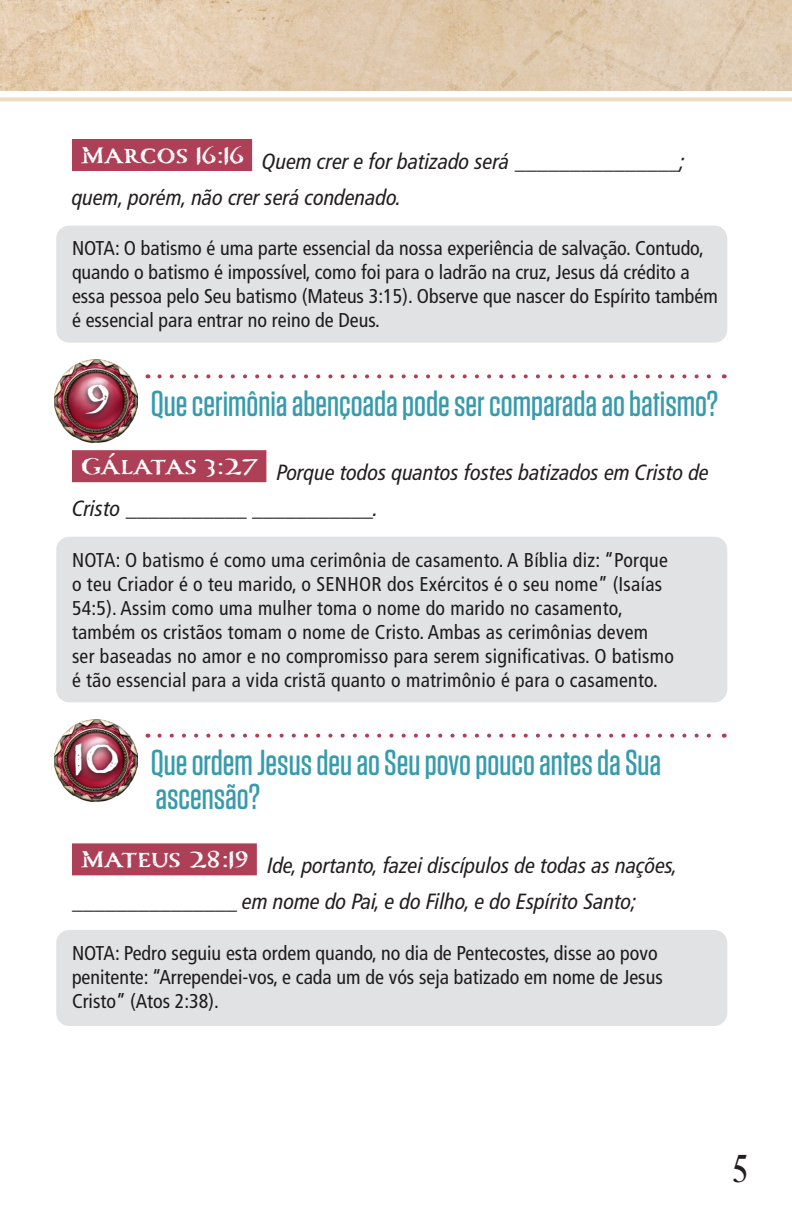
<style>
.page{position:relative;width:792px;height:1224px;background:#fff}
.page>*{position:absolute;margin:0;border:0;box-sizing:border-box;transform-origin:0 0}
.Compass_Numbers{font:700 50px "Carta Marina";color:#fff}
.t1{font:40px "Desire Pro";color:#231f20}
.Questions_1{font:500 36px/34px "Tungsten";color:#369bac}
.Scripture_with_blanks{font:italic condensed 22px/36px "Frutiger LT Pro";color:#231f20}
.NOTE{font:condensed 20px/24px "Frutiger LT Pro";color:#231f20}
</style>
<div class="page">
<img style="left:0;top:0;width:792px;height:91px">
<svg style="left:0;top:97px;width:792px;height:4px;background:#f0dfc7"></svg>
<div style="left:72px;top:139px;width:180px;height:32px;background:#ad4057"></div>
<div style="left:72px;top:450px;width:194px;height:32px;background:#ad4057"></div>
<div style="left:72px;top:843px;width:185px;height:32px;background:#ad4057"></div>
<img style="left:54px;top:360px;width:83px;height:82px">
<div style="left:79px;top:381px;width:35px;height:40px;background:#231f20;opacity:.75"></div>
<img style="left:54px;top:719px;width:83px;height:82px">
<div style="left:69px;top:740px;width:54px;height:43px;background:#231f20;opacity:.75"></div>
<div style="left:56px;top:226px;width:671px;height:117px;background:#e1e2e4;border-radius:13px"></div>
<svg style="left:159px;top:374px;width:552px;height:4px"></svg>
<div style="left:56px;top:537px;width:671px;height:165px;background:#e1e2e4;border-radius:13px"></div>
<svg style="left:159px;top:734px;width:552px;height:4px"></svg>
<div style="left:56px;top:930px;width:671px;height:96px;background:#e1e2e4;border-radius:13px"></div>
<p class="Scripture_with_blanks" style="left:72px;top:144px;width:615px;text-indent:8px"><sup>Marcos</sup> <sup>16:16</sup> Quem crer e for batizado será _______________; quem, porém, não crer será condenado.</p>
<p class="NOTE" style="left:72px;top:237px;width:647px">NOTA: O batismo é uma parte essencial da nossa experiência de salvação. Contudo, quando o batismo é impossível, como foi para o ladrão na cruz, Jesus dá crédito a essa pessoa pelo Seu batismo (Mateus 3:15). Observe que nascer do Espírito também é essencial para entrar no reino de Deus.</p>
<p class="Compass_Numbers" style="left:85px;top:369px;width:26px">9</p>
<p class="Questions_1" style="left:151px;top:387px;width:569px">Que cerimônia abençoada pode ser comparada ao batismo?</p>
<p class="Scripture_with_blanks" style="left:72px;top:455px;width:639px;text-indent:8px"><sup>Gálatas</sup> <sup>3:27</sup> Porque todos quantos fostes batizados em Cristo de<br>Cristo ___________ ___________.</p>
<p class="NOTE" style="left:72px;top:548px;width:603px">NOTA: O batismo é como uma cerimônia de casamento. A Bíblia diz: “Porque o teu Criador é o teu marido, o SENHOR dos Exércitos é o seu nome” (Isaías 54:5). Assim como uma mulher toma o nome do marido no casamento, também os cristãos tomam o nome de Cristo. Ambas as cerimônias devem ser baseadas no amor e no compromisso para serem significativas. O batismo é tão essencial para a vida cristã quanto o matrimônio é para o casamento.</p>
<p class="Compass_Numbers" style="left:74px;top:729px;width:49px">10</p>
<p class="Questions_1" style="left:151px;top:746px;width:512px">Que ordem Jesus deu ao Seu povo pouco antes da Sua ascensão?</p>
<p class="Scripture_with_blanks" style="left:72px;top:848px;width:607px;text-indent:8px"><sup>Mateus</sup> <sup>28:19</sup> Ide, portanto, fazei discípulos de todas as nações, _______________ em nome do Pai, e do Filho, e do Espírito Santo;</p>
<p class="NOTE" style="left:72px;top:941px;width:592px">NOTA: Pedro seguiu esta ordem quando, no dia de Pentecostes, disse ao povo penitente: “Arrependei-vos, e cada um de vós seja batizado em nome de Jesus<br>Cristo” (Atos 2:38).</p>
<h2 class="t1" style="left:733px;top:1145px;width:16px">5</h2>
</div>
